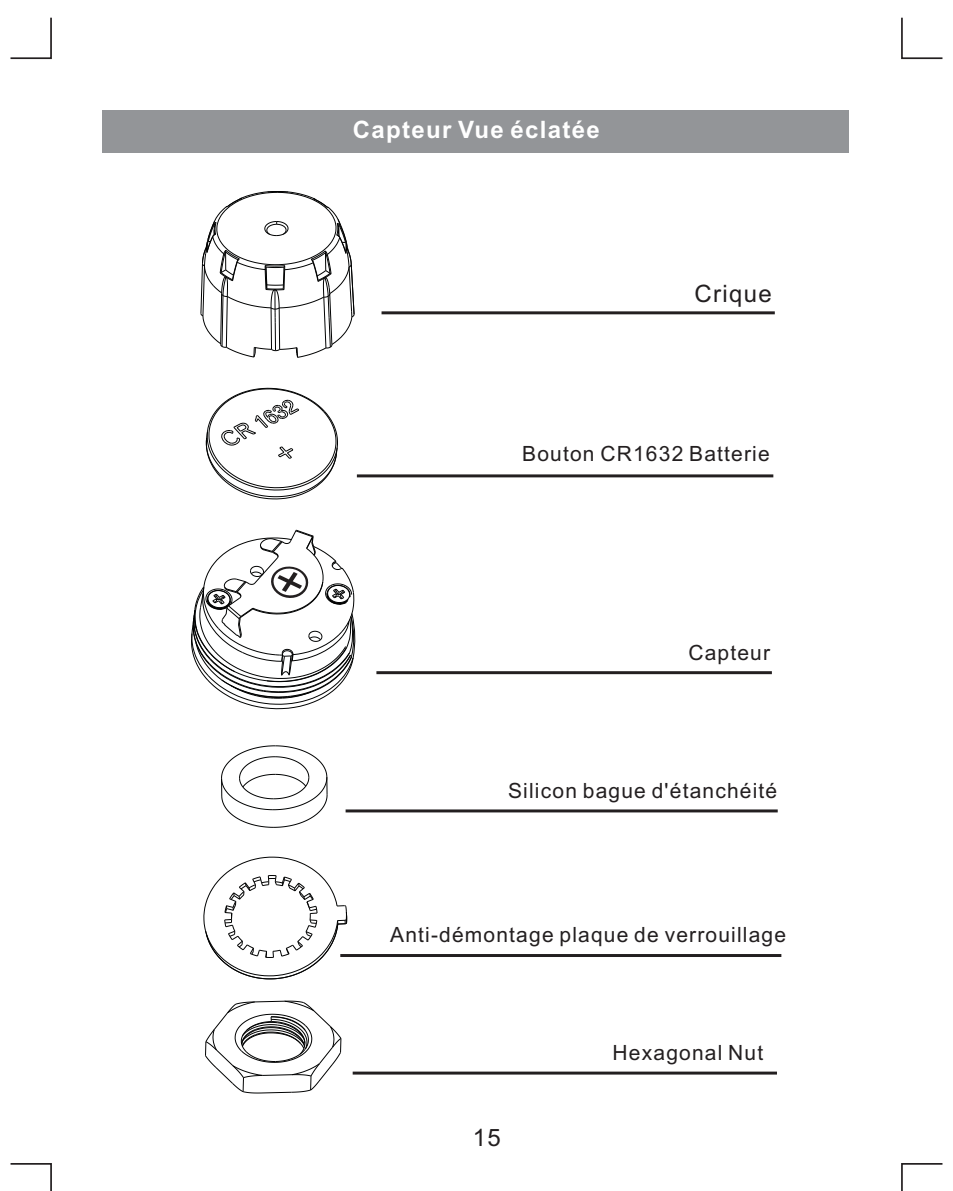
<style>
.page{position:relative;width:953px;height:1191px;background:#fff}
.page>*{position:absolute;margin:0;border:0;box-sizing:border-box;transform-origin:0 0}
.t1{font:700 24px "Arial";letter-spacing:.055em;color:#fff}
.t2{font:24px "Arial";letter-spacing:.055em;color:#231f20}
.t3{font:21px "Arial";letter-spacing:.055em;color:#231f20}
</style>
<div class="page">
<div style="left:102px;top:110px;width:747px;height:43px;background:#939598"></div>
<hr style="left:381px;top:311px;width:393px;height:3px;background:#231f20">
<hr style="left:357px;top:474px;width:416px;height:3px;background:#231f20">
<hr style="left:340px;top:954px;width:441px;height:3px;background:#231f20">
<hr style="left:376px;top:671px;width:395px;height:3px;background:#231f20">
<hr style="left:352px;top:1071px;width:425px;height:3px;background:#231f20">
<svg style="left:205px;top:387px;width:133px;height:113px"></svg>
<svg style="left:205px;top:1000px;width:137px;height:93px"></svg>
<hr style="left:345px;top:809px;width:432px;height:3px;background:#231f20">
<svg style="left:221px;top:745px;width:107px;height:83px"></svg>
<svg style="left:200px;top:191px;width:155px;height:167px"></svg>
<svg style="left:191px;top:529px;width:165px;height:180px"></svg>
<svg style="left:10px;top:17px;width:42px;height:43px"></svg>
<svg style="left:901px;top:17px;width:42px;height:43px"></svg>
<svg style="left:10px;top:1163px;width:42px;height:28px"></svg>
<svg style="left:901px;top:1163px;width:42px;height:28px"></svg>
<svg style="left:203px;top:856px;width:144px;height:123px"></svg>
<p class="t1" style="left:352px;top:121px;width:249px">Capteur Vue éclatée</p>
<p class="t2" style="left:694px;top:284px;width:79px">Crique</p>
<p class="t3" style="left:522px;top:445px;width:249px">Bouton CR1632 Batterie</p>
<p class="t3" style="left:688px;top:644px;width:83px">Capteur</p>
<p class="t3" style="left:508px;top:783px;width:271px">Silicon bague d'étanchéité</p>
<p class="t3" style="left:390px;top:927px;width:397px">Anti-démontage plaque de verrouillage</p>
<p class="t2" style="left:473px;top:1128px;width:30px">15</p>
<p class="t3" style="left:612px;top:1044px;width:152px">Hexagonal Nut</p>
</div>
